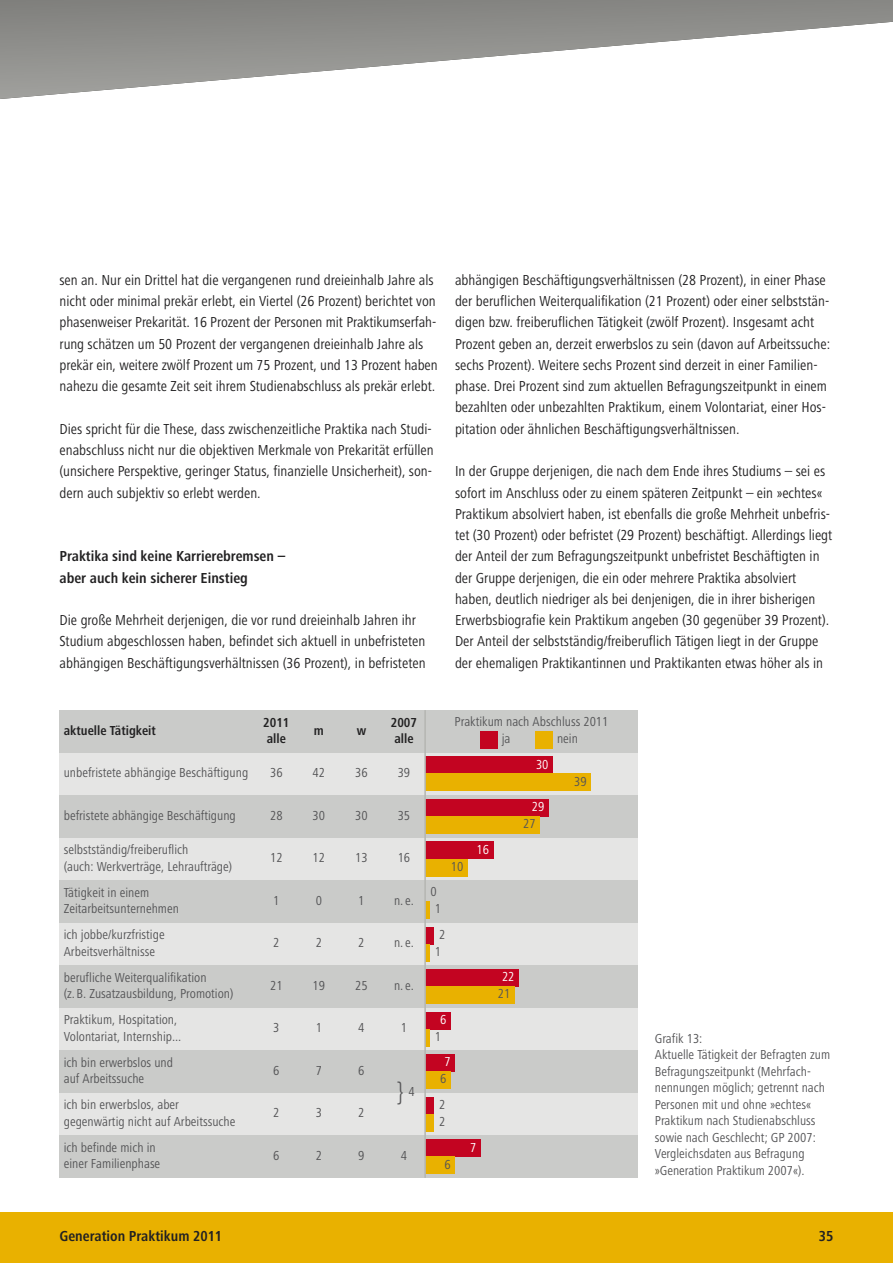
<style>
.page{position:relative;width:893px;height:1263px;background:#fff}
.page>*{position:absolute;margin:0;border:0;box-sizing:border-box;transform-origin:0 0}
.t1{font:condensed 15px/21.3px "Frutiger Next LT";color:#222122}
.t2{font:700 condensed 15px/21.3px "Frutiger Next LT";color:#222122}
.t3{font:condensed 13.5px/16.5px "Frutiger Next LT";color:#545456}
.t4{font:700 condensed 13.5px/16.5px "Frutiger Next LT";color:#222122}
.t5{font:condensed 13.5px "Frutiger Next LT";color:#fff}
.s1{font-weight:300;font-size:27px}
</style>
<div class="page">
<div style="left:0;top:1212px;width:893px;height:51px;background:#e9b100"></div>
<svg style="left:0;top:0;width:893px;height:99px"></svg>
<div style="left:60px;top:731px;width:578px;height:447px;background:#e5e5e4"></div>
<div style="left:60px;top:710px;width:578px;height:43px;background:#cacbc9"></div>
<div style="left:60px;top:795px;width:578px;height:43px;background:#cacbc9"></div>
<div style="left:60px;top:880px;width:578px;height:43px;background:#cacbc9"></div>
<div style="left:60px;top:965px;width:578px;height:43px;background:#cacbc9"></div>
<div style="left:60px;top:1050px;width:578px;height:43px;background:#cacbc9"></div>
<div style="left:60px;top:1135px;width:578px;height:43px;background:#cacbc9"></div>
<div style="left:425px;top:757px;width:128px;height:17px;background:#c30421"></div>
<div style="left:425px;top:774px;width:166px;height:17px;background:#e9b100"></div>
<div style="left:425px;top:799px;width:124px;height:17px;background:#c30421"></div>
<div style="left:425px;top:816px;width:115px;height:17px;background:#e9b100"></div>
<div style="left:425px;top:842px;width:68px;height:17px;background:#c30421"></div>
<div style="left:425px;top:859px;width:43px;height:17px;background:#e9b100"></div>
<hr style="left:425px;top:901px;width:4px;height:17px;background:#e9b100">
<div style="left:425px;top:927px;width:9px;height:17px;background:#c30421"></div>
<hr style="left:425px;top:944px;width:4px;height:17px;background:#e9b100">
<div style="left:480px;top:731px;width:17px;height:17px;background:#c30421"></div>
<div style="left:536px;top:731px;width:17px;height:17px;background:#e9b100"></div>
<div style="left:425px;top:969px;width:94px;height:17px;background:#c30421"></div>
<div style="left:425px;top:986px;width:89px;height:17px;background:#e9b100"></div>
<div style="left:425px;top:1012px;width:26px;height:17px;background:#c30421"></div>
<div style="left:425px;top:1054px;width:30px;height:17px;background:#c30421"></div>
<div style="left:425px;top:1071px;width:26px;height:17px;background:#e9b100"></div>
<div style="left:425px;top:1097px;width:9px;height:17px;background:#c30421"></div>
<div style="left:425px;top:1114px;width:9px;height:17px;background:#e9b100"></div>
<div style="left:425px;top:1140px;width:55px;height:17px;background:#c30421"></div>
<div style="left:425px;top:1157px;width:30px;height:17px;background:#e9b100"></div>
<hr style="left:425px;top:1029px;width:4px;height:17px;background:#e9b100">
<hr style="left:424px;top:710px;width:2px;height:468px;background:#b5b6b2">
<p class="t1" style="left:60px;top:271px;width:380px">sen an. Nur ein Drittel hat die vergangenen rund dreieinhalb Jahre als nicht oder minimal prekär erlebt, ein Viertel (26 Prozent) berichtet von phasenweiser Prekarität. 16 Prozent der Personen mit Praktikumserfah&shy;rung schätzen um 50 Prozent der vergangenen dreieinhalb Jahre als prekär ein, weitere zwölf Prozent um 75 Prozent, und 13 Prozent haben nahezu die gesamte Zeit seit ihrem Studienabschluss als prekär erlebt.</p>
<p class="t1" style="left:60px;top:420px;width:376px">Dies spricht für die These, dass zwischenzeitliche Praktika nach Studi&shy;enabschluss nicht nur die objektiven Merkmale von Prekarität erfüllen (unsichere Perspektive, geringer Status, finanzielle Unsicherheit), son&shy;dern auch subjektiv so erlebt werden.</p>
<p class="t2" style="left:60px;top:547px;width:227px">Praktika sind keine Karrierebremsen – aber auch kein sicherer Einstieg</p>
<p class="t1" style="left:60px;top:611px;width:368px">Die große Mehrheit derjenigen, die vor rund dreieinhalb Jahren ihr<br>Studium abgeschlossen haben, befindet sich aktuell in unbefristeten abhängigen Beschäftigungsverhältnissen (36 Prozent), in befristeten</p>
<p class="t1" style="left:455px;top:271px;width:377px">abhängigen Beschäftigungsverhältnissen (28 Prozent), in einer Phase der beruflichen Weiterqualifikation (21 Prozent) oder einer selbststän&shy;digen bzw. freiberuflichen Tätigkeit (zwölf Prozent). Insgesamt acht Prozent geben an, derzeit erwerbslos zu sein (davon auf Arbeitssuche: sechs Prozent). Weitere sechs Prozent sind derzeit in einer Familien&shy;phase. Drei Prozent sind zum aktuellen Befragungszeitpunkt in einem bezahlten oder unbezahlten Praktikum, einem Volontariat, einer Hos&shy;pitation oder ähnlichen Beschäftigungsverhältnissen.</p>
<p class="t1" style="left:455px;top:462px;width:379px">In der Gruppe derjenigen, die nach dem Ende ihres Studiums – sei es sofort im Anschluss oder zu einem späteren Zeitpunkt – ein »echtes« Praktikum absolviert haben, ist ebenfalls die große Mehrheit unbefris&shy;tet (30 Prozent) oder befristet (29 Prozent) beschäftigt. Allerdings liegt der Anteil der zum Befragungszeitpunkt unbefristet Beschäftigten in der Gruppe derjenigen, die ein oder mehrere Praktika absolviert haben, deutlich niedriger als bei denjenigen, die in ihrer bisherigen Erwerbsbiografie kein Praktikum angeben (30 gegenüber 39 Prozent).<br>Der Anteil der selbstständig/freiberuflich Tätigen liegt in der Gruppe der ehemaligen Praktikantinnen und Praktikanten etwas höher als in</p>
<p class="t4" style="left:64px;top:723px;width:94px">aktuelle Tätigkeit</p>
<p class="t3" style="left:64px;top:766px;width:186px">unbefristete abhängige Beschäftigung</p>
<p class="t3" style="left:64px;top:808px;width:174px">befristete abhängige Beschäftigung</p>
<p class="t3" style="left:64px;top:843px;width:170px">selbstständig/freiberuflich<br>(auch: Werkverträge, Lehraufträge)</p>
<p class="t3" style="left:64px;top:885px;width:117px">Tätigkeit in einem<br>Zeitarbeitsunternehmen</p>
<p class="t3" style="left:64px;top:928px;width:102px">ich jobbe/kurzfristige<br>Arbeitsverhältnisse</p>
<p class="t4" style="left:263px;top:715px;width:28px">2011</p>
<p class="t3" style="left:455px;top:715px;width:155px">Praktikum nach Abschluss 2011</p>
<p class="t4" style="left:267px;top:732px;width:21px">alle</p>
<p class="t3" style="left:270px;top:766px;width:14px">36</p>
<p class="t3" style="left:270px;top:808px;width:14px">28</p>
<p class="t3" style="left:270px;top:851px;width:14px">12</p>
<p class="t3" style="left:273px;top:893px;width:8px">1</p>
<p class="t3" style="left:273px;top:936px;width:8px">2</p>
<p class="t4" style="left:391px;top:715px;width:28px">2007 alle</p>
<p class="t3" style="left:398px;top:766px;width:14px">39</p>
<p class="t3" style="left:398px;top:808px;width:14px">35</p>
<p class="t3" style="left:398px;top:851px;width:14px">16</p>
<p class="t3" style="left:394px;top:893px;width:21px">n. e.</p>
<p class="t3" style="left:394px;top:936px;width:21px">n. e.</p>
<p class="t4" style="left:314px;top:723px;width:12px">m</p>
<p class="t3" style="left:313px;top:766px;width:14px">42</p>
<p class="t3" style="left:313px;top:808px;width:14px">30</p>
<p class="t3" style="left:313px;top:851px;width:14px">12</p>
<p class="t3" style="left:316px;top:893px;width:8px">0</p>
<p class="t3" style="left:316px;top:936px;width:8px">2</p>
<p class="t4" style="left:357px;top:723px;width:11px">w</p>
<p class="t3" style="left:355px;top:766px;width:14px">36</p>
<p class="t3" style="left:355px;top:808px;width:14px">30</p>
<p class="t3" style="left:355px;top:851px;width:14px">13</p>
<p class="t3" style="left:358px;top:893px;width:8px">1</p>
<p class="t3" style="left:358px;top:936px;width:8px">2</p>
<p class="t3" style="left:502px;top:732px;width:10px">ja</p>
<p class="t3" style="left:557px;top:732px;width:22px">nein</p>
<p class="t5" style="left:536px;top:760px;width:14px">30</p>
<p class="t3" style="left:574px;top:774px;width:14px">39</p>
<p class="t5" style="left:532px;top:802px;width:14px">29</p>
<p class="t3" style="left:523px;top:817px;width:14px">27</p>
<p class="t5" style="left:476px;top:845px;width:14px">16</p>
<p class="t3" style="left:451px;top:859px;width:14px">10</p>
<p class="t3" style="left:431px;top:885px;width:12px;line-height:17px;text-align:center">0<br>1</p>
<p class="t3" style="left:435px;top:944px;width:8px">1</p>
<p class="t3" style="left:439px;top:927px;width:8px">2</p>
<p class="t3" style="left:64px;top:970px;width:171px">berufliche Weiterqualifikation<br>(z. B. Zusatzausbildung, Promotion)</p>
<p class="t3" style="left:270px;top:978px;width:14px">21</p>
<p class="t3" style="left:313px;top:978px;width:14px">19</p>
<p class="t3" style="left:355px;top:978px;width:14px">25</p>
<p class="t3" style="left:394px;top:978px;width:21px">n. e.</p>
<p class="t5" style="left:502px;top:972px;width:14px">22</p>
<p class="t3" style="left:498px;top:987px;width:14px">21</p>
<p class="t3" style="left:64px;top:1013px;width:119px">Praktikum, Hospitation,<br>Volontariat, Internship...</p>
<p class="t3" style="left:64px;top:1055px;width:111px">ich bin erwerbslos und auf Arbeitssuche</p>
<p class="t3" style="left:64px;top:1098px;width:173px">ich bin erwerbslos, aber gegenwärtig nicht auf Arbeitssuche</p>
<p class="t3" style="left:64px;top:1140px;width:98px">ich befinde mich in einer Familienphase</p>
<p class="t3" style="left:273px;top:1021px;width:8px">3</p>
<p class="t3" style="left:316px;top:1021px;width:8px">1</p>
<p class="t3" style="left:358px;top:1021px;width:8px">4</p>
<p class="t3" style="left:273px;top:1064px;width:8px">6</p>
<p class="t3" style="left:316px;top:1064px;width:8px">7</p>
<p class="t3" style="left:358px;top:1064px;width:8px">6</p>
<p class="t3" style="left:273px;top:1106px;width:8px">2</p>
<p class="t3" style="left:316px;top:1106px;width:8px">3</p>
<p class="t3" style="left:358px;top:1106px;width:8px">2</p>
<p class="t3" style="left:273px;top:1149px;width:8px">6</p>
<p class="t3" style="left:316px;top:1149px;width:8px">2</p>
<p class="t3" style="left:358px;top:1149px;width:8px">9</p>
<p class="t3" style="left:401px;top:1021px;width:8px">1</p>
<p class="t3" style="left:397px;top:1085px;width:19px">4<span class="s1">}</span></p>
<p class="t3" style="left:401px;top:1149px;width:8px">4</p>
<p class="t5" style="left:440px;top:1015px;width:8px">6</p>
<p class="t3" style="left:435px;top:1030px;width:8px">1</p>
<p class="t5" style="left:444px;top:1057px;width:8px">7</p>
<p class="t3" style="left:440px;top:1072px;width:8px">6</p>
<p class="t3" style="left:439px;top:1098px;width:8px">2</p>
<p class="t3" style="left:439px;top:1115px;width:8px">2</p>
<p class="t3" style="left:444px;top:1157px;width:8px">6</p>
<p class="t5" style="left:470px;top:1142px;width:8px">7</p>
<p class="t3" style="left:655px;top:1031px;width:177px">Grafik 13:<br>Aktuelle Tätigkeit der Befragten zum<br>Befragungszeitpunkt (Mehrfach&shy;nennungen möglich; getrennt nach<br>Personen mit und ohne »echtes«<br>Praktikum nach Studienabschluss sowie nach Geschlecht; GP 2007:<br>Vergleichsdaten aus Befragung »Generation Praktikum 2007«).</p>
<p class="t2" style="left:60px;top:1227px;width:164px">Generation Praktikum 2011</p>
<p class="t2" style="left:819px;top:1227px;width:16px">35</p>
</div>
